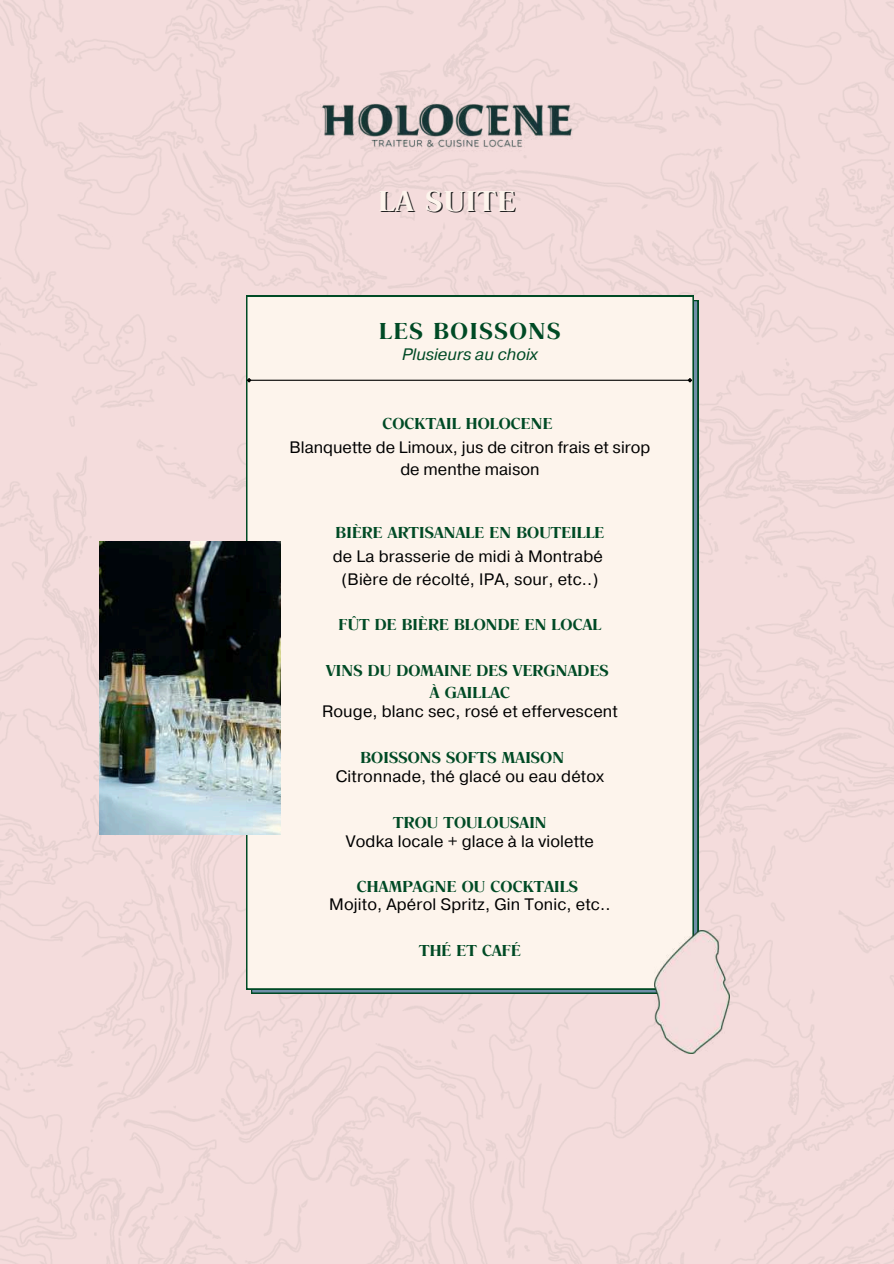
<style>
.page{position:relative;width:894px;height:1264px;background:#fff}
.page>*{position:absolute;margin:0;border:0;box-sizing:border-box;transform-origin:0 0}
.t1{font:30px ".F0 xaaaae 92 f 8200";letter-spacing:.05em;color:#222}
.t2{font:24px ".F0 xaaaae 92 f 8200";letter-spacing:.07em;color:#004a25}
.t3{font:16.5px/22.5px "Pragmatica";letter-spacing:.01em;color:#000;text-align:center}
.t4{font:16.5px/22.5px ".F0 xaaaae 92 f 8200";letter-spacing:.01em;color:#004a25;text-align:center}
.t5{font:italic 16.5px "Pragmatica";color:#004a25}
</style>
<div class="page">
<img style="left:0;top:0;width:893px;height:1263px">
<img style="left:308px;top:85px;width:277px;height:80px">
<div style="left:246px;top:296px;width:447px;height:693px;background:#fdf4ec"></div>
<img style="left:100px;top:541px;width:180px;height:293px">
<hr style="left:250px;top:380px;width:438px;height:1px;background:#000">
<svg style="left:246px;top:377px;width:6px;height:6px"></svg>
<svg style="left:686px;top:377px;width:7px;height:6px"></svg>
<img style="left:654px;top:930px;width:75px;height:123px">
<h1 class="t1" style="left:380px;top:184px;width:138px">LA SUITE</h1>
<h2 class="t2" style="left:379px;top:317px;width:183px">LES BOISSONS</h2>
<p class="t5" style="left:402px;top:344px;width:137px">Plusieurs au choix</p>
<p class="t4" style="left:382px;top:412px;width:171px">COCKTAIL HOLOCENE</p>
<p class="t3" style="left:289px;top:435px;width:362px">Blanquette de Limoux, jus de citron frais et sirop de menthe maison</p>
<p class="t4" style="left:335px;top:521px;width:270px">BIÈRE ARTISANALE EN BOUTEILLE</p>
<p class="t3" style="left:333px;top:544px;width:271px">de La brasserie de midi à Montrabé (Bière de récolté, IPA, sour, etc..)</p>
<p class="t4" style="left:338px;top:613px;width:264px">FÛT DE BIÈRE BLONDE EN LOCAL</p>
<p class="t4" style="left:326px;top:658px;width:284px">VINS DU DOMAINE DES VERGNADES<br>À GAILLAC</p>
<p class="t3" style="left:322px;top:699px;width:297px">Rouge, blanc sec, rosé et effervescent</p>
<p class="t4" style="left:360px;top:746px;width:205px">BOISSONS SOFTS MAISON</p>
<p class="t3" style="left:335px;top:764px;width:270px">Citronnade, thé glacé ou eau détox</p>
<p class="t4" style="left:393px;top:810px;width:155px">TROU TOULOUSAIN</p>
<p class="t3" style="left:346px;top:829px;width:250px">Vodka locale + glace à la violette</p>
<p class="t4" style="left:357px;top:875px;width:222px">CHAMPAGNE OU COCKTAILS</p>
<p class="t3" style="left:329px;top:892px;width:283px">Mojito, Apérol Spritz, Gin Tonic, etc..</p>
<p class="t4" style="left:419px;top:938px;width:103px">THÉ ET CAFÉ</p>
</div>
